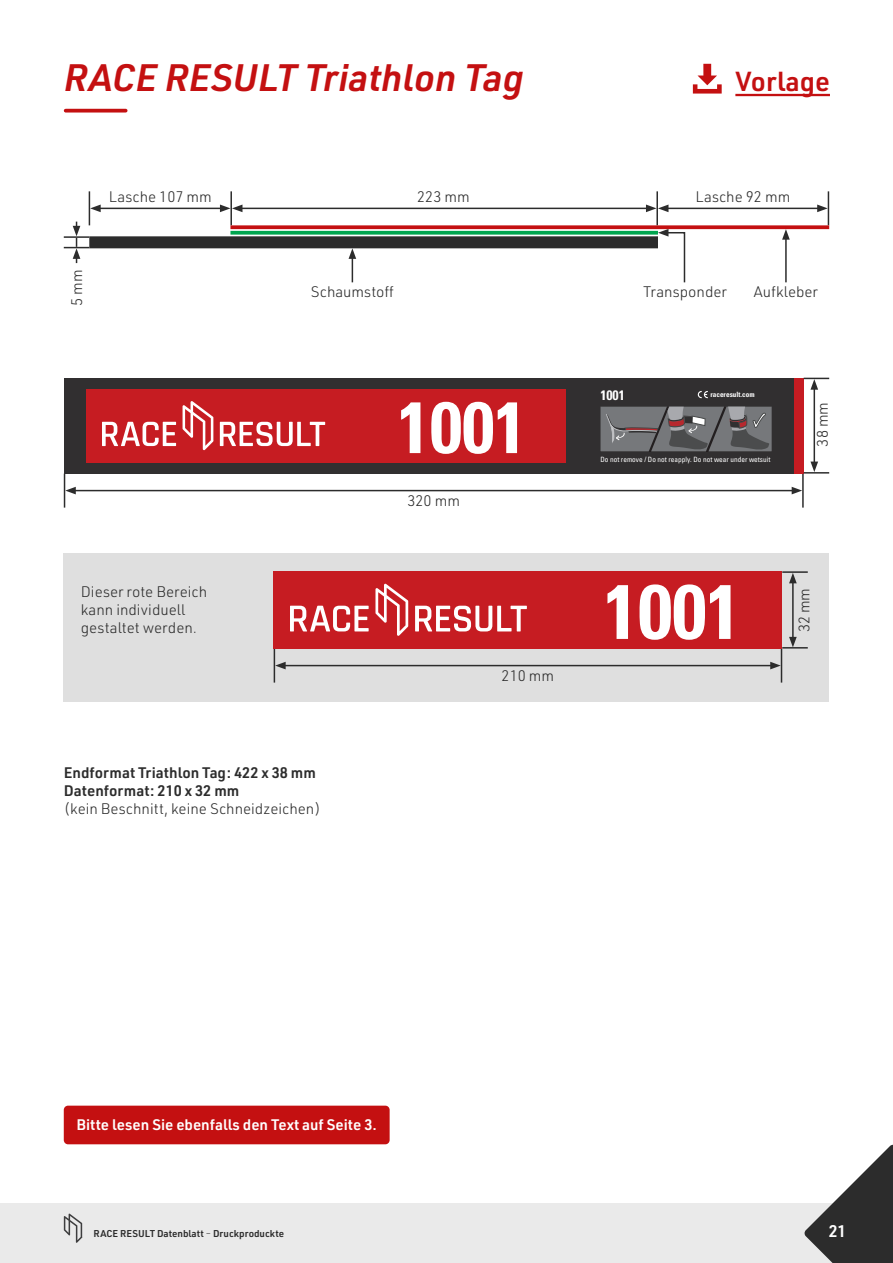
<style>
.page{position:relative;width:893px;height:1263px;background:#fff}
.page>*{position:absolute;margin:0;border:0;box-sizing:border-box;transform-origin:0 0}
.t1{font:76.95px "Univers LTCYR 67 Bold Cond";color:#fff}
.t2{font:72.45px "Univers LTCYR 67 Bold Cond";color:#fff}
.t3{font:italic 600 37.5px "URWDIN";color:#c41011}
.t4{font:600 27px "URWDIN";color:#c41011}
.t5{font:600 16.5px "URWDIN";color:#fff}
.t6{font:300 15px/18px "URWDIN";color:#2c2c2c}
.t7{font:600 15px/18px "URWDIN";color:#2c2c2c}
.t8{font:600 15px "URWDIN";color:#fff}
.t9{font:13.65px "Univers LTCYR 67 Bold Cond";color:#fff}
.t10{font:600 9.75px "URWDIN";color:#2c2c2c}
.t11{font:condensed 7.2px "Univers LTCYR 57";color:#fff}
.t12{font:7.2px "Univers LTCYR 67 Bold Cond";color:#fff}
.s1{font-weight:300}
</style>
<div class="page">
<div style="left:0;top:1203px;width:893px;height:60px;background:#eaeaea"></div>
<svg style="left:64px;top:1213px;width:18px;height:30px"></svg>
<svg style="left:804px;top:1144px;width:89px;height:119px"></svg>
<hr style="left:735px;top:94px;width:95px;height:2px;background:#c41011">
<svg style="left:693px;top:64px;width:29px;height:30px"></svg>
<div style="left:64px;top:553px;width:765px;height:149px;background:#dfdfdf"></div>
<hr style="left:802px;top:474px;width:2px;height:34px;background:#2c2c2c">
<hr style="left:781px;top:648px;width:1px;height:35px;background:#2c2c2c">
<hr style="left:828px;top:191px;width:1px;height:34px;background:#2c2c2c">
<hr style="left:89px;top:191px;width:1px;height:34px;background:#2c2c2c">
<hr style="left:230px;top:191px;width:2px;height:34px;background:#2c2c2c">
<hr style="left:64px;top:474px;width:1px;height:34px;background:#2c2c2c">
<hr style="left:274px;top:648px;width:1px;height:35px;background:#2c2c2c">
<hr style="left:656px;top:191px;width:2px;height:34px;background:#2c2c2c">
<div style="left:64px;top:378px;width:740px;height:96px;background:#312f30"></div>
<div style="left:87px;top:389px;width:479px;height:73px;background:#c61c22"></div>
<div style="left:794px;top:378px;width:10px;height:96px;background:#c61c22"></div>
<svg style="left:698px;top:391px;width:10px;height:7px"></svg>
<svg style="left:600px;top:407px;width:172px;height:44px;background:#717073"></svg>
<svg style="left:183px;top:401px;width:30px;height:49px"></svg>
<svg style="left:102px;top:422px;width:74px;height:24px"></svg>
<svg style="left:220px;top:422px;width:105px;height:24px"></svg>
<div style="left:274px;top:571px;width:508px;height:77px;background:#c61c22"></div>
<svg style="left:375px;top:584px;width:33px;height:52px"></svg>
<svg style="left:290px;top:606px;width:79px;height:25px"></svg>
<svg style="left:415px;top:606px;width:112px;height:25px"></svg>
<hr style="left:666px;top:208px;width:153px;height:1px;background:#2c2c2c">
<svg style="left:817px;top:205px;width:11px;height:7px"></svg>
<hr style="left:98px;top:208px;width:124px;height:1px;background:#2c2c2c">
<svg style="left:90px;top:205px;width:11px;height:7px"></svg>
<hr style="left:73px;top:490px;width:721px;height:1px;background:#2c2c2c">
<svg style="left:792px;top:487px;width:10px;height:7px"></svg>
<svg style="left:65px;top:487px;width:11px;height:7px"></svg>
<hr style="left:283px;top:665px;width:490px;height:1px;background:#2c2c2c">
<svg style="left:770px;top:662px;width:11px;height:7px"></svg>
<svg style="left:275px;top:662px;width:11px;height:7px"></svg>
<hr style="left:240px;top:208px;width:408px;height:1px;background:#2c2c2c">
<svg style="left:220px;top:205px;width:22px;height:7px"></svg>
<svg style="left:646px;top:205px;width:22px;height:7px"></svg>
<hr style="left:782px;top:571px;width:26px;height:2px;background:#2c2c2c">
<hr style="left:804px;top:472px;width:25px;height:2px;background:#2c2c2c">
<hr style="left:814px;top:387px;width:1px;height:77px;background:#2c2c2c">
<svg style="left:804px;top:378px;width:25px;height:12px"></svg>
<svg style="left:810px;top:462px;width:8px;height:10px"></svg>
<hr style="left:792px;top:581px;width:2px;height:58px;background:#2c2c2c">
<svg style="left:789px;top:573px;width:8px;height:10px"></svg>
<svg style="left:782px;top:637px;width:26px;height:11px"></svg>
<svg style="left:349px;top:248px;width:7px;height:34px"></svg>
<svg style="left:64px;top:222px;width:25px;height:41px"></svg>
<hr style="left:785px;top:237px;width:2px;height:45px;background:#2c2c2c">
<svg style="left:782px;top:229px;width:8px;height:11px"></svg>
<svg style="left:658px;top:229px;width:28px;height:54px"></svg>
<svg style="left:230px;top:225px;width:599px;height:4px;background:#c92627"></svg>
<div style="left:89px;top:236px;width:569px;height:12px;background:#2c2c2c"></div>
<svg style="left:230px;top:231px;width:428px;height:4px;background:#18ad5f"></svg>
<svg style="left:66px;top:109px;width:60px;height:4px"></svg>
<div style="left:64px;top:1106px;width:326px;height:38px;background:#c41011;border-radius:4px"></div>
<h3 class="t3" style="left:64px;top:52px;width:462px">RACE RESULT Triathlon Tag</h3>
<h3 class="t4" style="left:735px;top:63px;width:96px">Vorlage</h3>
<p class="t6" style="left:67px;top:306px;width:38px;rotate:-90deg">5 mm</p>
<p class="t6" style="left:109px;top:187px;width:105px">Lasche 107 mm</p>
<p class="t6" style="left:695px;top:187px;width:96px">Lasche 92 mm</p>
<p class="t6" style="left:417px;top:187px;width:54px">223 mm</p>
<p class="t6" style="left:311px;top:282px;width:85px">Schaumstoff</p>
<p class="t6" style="left:643px;top:282px;width:85px">Transponder</p>
<p class="t6" style="left:754px;top:282px;width:66px">Aufkleber</p>
<h2 class="t2" style="left:398px;top:383px;width:130px">1001</h2>
<p class="t6" style="left:407px;top:492px;width:54px">320 mm</p>
<p class="t9" style="left:600px;top:387px;width:26px">1001</p>
<p class="t12" style="left:710px;top:390px;width:46px">raceresult.com</p>
<p class="t11" style="left:600px;top:455px;width:171px">Do not remove / Do not reapply. Do not wear under wetsuit</p>
<p class="t6" style="left:813px;top:446px;width:46px;rotate:-90deg">38 mm</p>
<p class="t6" style="left:81px;top:582px;width:128px">Dieser rote Bereich kann individuell gestaltet werden.</p>
<p class="t7" style="left:64px;top:763px;width:254px">Endformat Triathlon Tag: 422 x 38 mm<br>Datenformat: 210 x 32 mm</p>
<p class="t6" style="left:64px;top:800px;width:259px">(kein Beschnitt, keine Schneidzeichen)</p>
<p class="t8" style="left:77px;top:1115px;width:302px">Bitte lesen Sie ebenfalls den Text auf Seite 3.</p>
<p class="t6" style="left:502px;top:666px;width:54px">210 mm</p>
<h1 class="t1" style="left:604px;top:564px;width:138px">1001</h1>
<p class="t6" style="left:795px;top:632px;width:46px;rotate:-90deg">32 mm</p>
<p class="t10" style="left:94px;top:1227px;width:192px">RACE RESULT Datenblatt <span class="s1">–</span> Druckproduckte</p>
<p class="t5" style="left:829px;top:1220px;width:19px">21</p>
</div>
